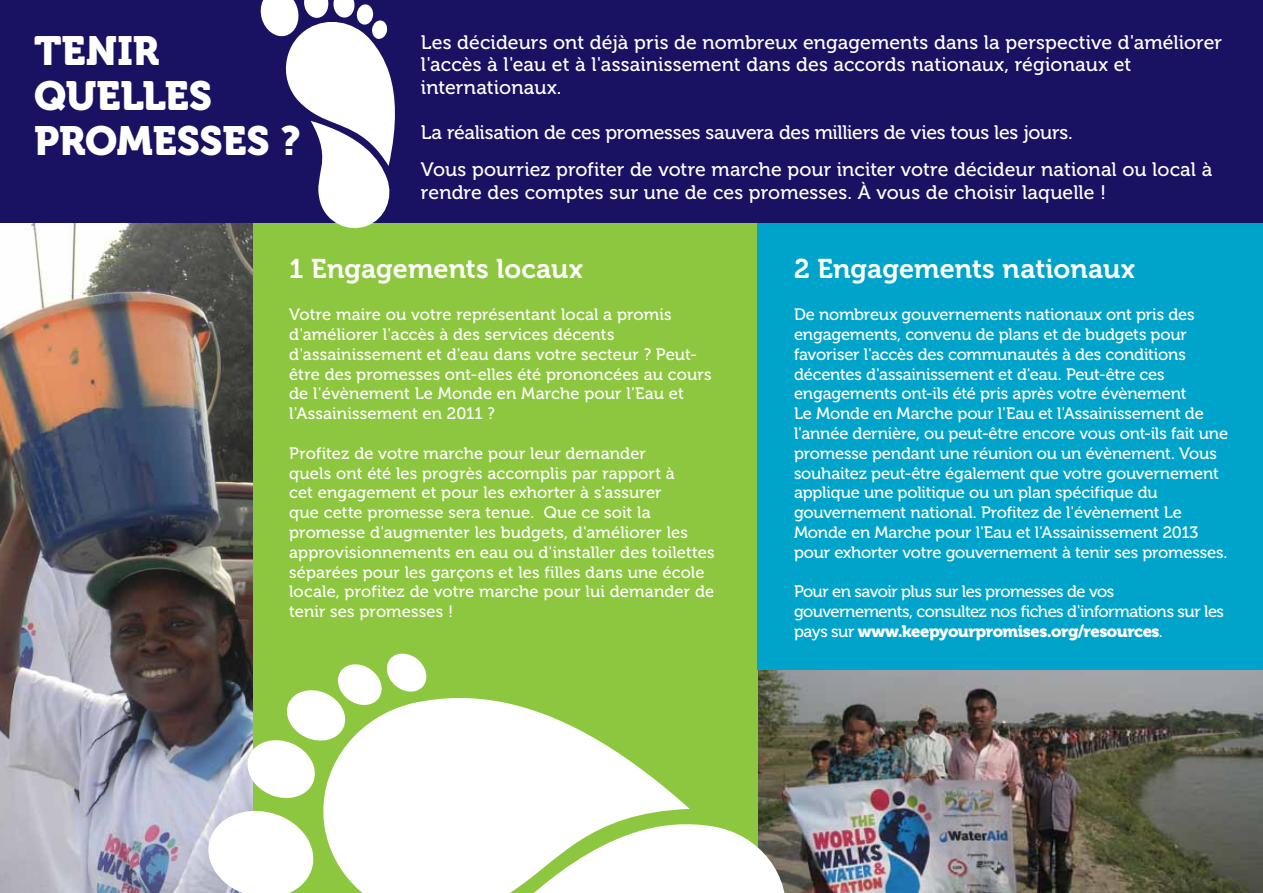
<style>
.page{position:relative;width:1263px;height:893px;background:#fff}
.page>*{position:absolute;margin:0;border:0;box-sizing:border-box;transform-origin:0 0}
.t1{font:40.5px/45px "Museo 900";letter-spacing:-.005em;color:#fff}
.t2{font:27px "Museo 700";letter-spacing:.005em;color:#fff}
.t3{font:19.5px/22.5px "Museo 500";letter-spacing:.005em;color:#fff}
.t4{font:16.5px/19.8px "Museo 500";color:#fff}
.t5{font:16.5px/19.8px "Museo 500";letter-spacing:-.035em;color:#fff}
.t6{font:16.5px "Museo 900";letter-spacing:-.03em;color:#fff}
.s1{font-family:"Museo 500"}
</style>
<div class="page">
<div style="left:0;top:0;width:1263px;height:223px;background:#191161"></div>
<img style="left:758px;top:670px;width:505px;height:223px">
<div style="left:253px;top:223px;width:505px;height:670px;background:#8dc73f"></div>
<hr style="left:1262px;top:0;width:1px;height:670px;background:#8dc73f">
<div style="left:758px;top:223px;width:505px;height:447px;background:#00a4ca"></div>
<svg style="left:260px;top:0;width:135px;height:229px"></svg>
<img style="left:0;top:223px;width:253px;height:670px">
<svg style="left:690px;top:819px;width:102px;height:74px"></svg>
<svg style="left:204px;top:652px;width:223px;height:241px"></svg>
<svg style="left:315px;top:696px;width:375px;height:197px;fill:#fff"></svg>
<h1 class="t1" style="left:34px;top:28px;width:268px">TENIR<br>QUELLES<br>PROMESSES ?</h1>
<p class="t3" style="left:421px;top:31px;width:803px">Les décideurs ont déjà pris de nombreux engagements dans la perspective d'améliorer l'accès à l'eau et à l'assainissement dans des accords nationaux, régionaux et internationaux.</p>
<p class="t3" style="left:421px;top:114px;width:793px;line-height:37.5px">La réalisation de ces promesses sauvera des milliers de vies tous les jours.<br>Vous pourriez profiter de votre marche pour inciter votre décideur national ou local à</p>
<p class="t3" style="left:421px;top:181px;width:687px">rendre des comptes sur une de ces promesses. À vous de choisir laquelle !</p>
<h2 class="t2" style="left:289px;top:253px;width:295px">1 Engagements locaux</h2>
<p class="t4" style="left:289px;top:305px;width:424px">Votre maire ou votre représentant local a promis d'améliorer l'accès à des services décents d'assainissement et d'eau dans votre secteur ? Peut&shy;être des promesses ont-elles été prononcées au cours de l'évènement Le Monde en Marche pour l'Eau et l'Assainissement en 2011 ?</p>
<p class="t4" style="left:289px;top:443px;width:427px">Profitez de votre marche pour leur demander<br>quels ont été les progrès accomplis par rapport à<br>cet engagement et pour les exhorter à s'assurer<br>que cette promesse sera tenue. Que ce soit la promesse d'augmenter les budgets, d'améliorer les approvisionnements en eau ou d'installer des toilettes séparées pour les garçons et les filles dans une école locale, profitez de votre marche pour lui demander de tenir ses promesses !</p>
<h2 class="t2" style="left:794px;top:253px;width:342px">2 Engagements nationaux</h2>
<p class="t4" style="left:794px;top:305px;width:436px">De nombreux gouvernements nationaux ont pris des engagements, convenu de plans et de budgets pour favoriser l'accès des communautés à des conditions décentes d'assainissement et d'eau. Peut-être ces engagements ont-ils été pris après votre évènement<br>Le Monde en Marche pour l'Eau et l'Assainissement de l'année dernière, ou peut-être encore vous ont-ils fait une promesse pendant une réunion ou un évènement. Vous souhaitez peut-être également que votre gouvernement applique une politique ou un plan spécifique du gouvernement national. Profitez de l'évènement Le Monde en Marche pour l'Eau et l'Assainissement 2013 pour exhorter votre gouvernement à tenir ses promesses.</p>
<p class="t5" style="left:794px;top:582px;width:432px">Pour en savoir plus sur les promesses de vos gouvernements, consultez nos fiches d'informations sur les</p>
<p class="t6" style="left:794px;top:622px;width:370px"><span class="s1">pays sur</span> www.keepyourpromises.org/resources<span class="s1">.</span></p>
</div>
